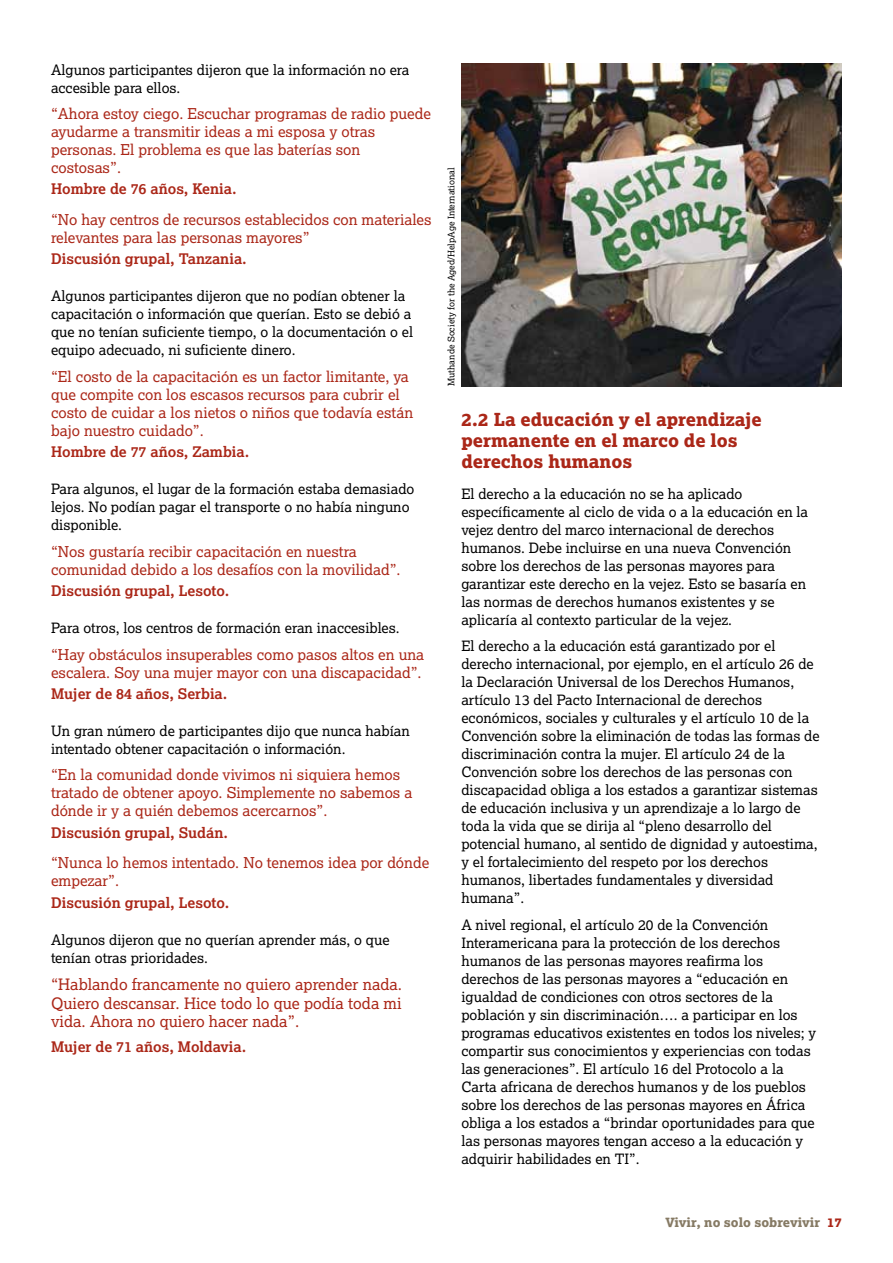
<style>
.page{position:relative;width:893px;height:1263px;background:#fff}
.page>*{position:absolute;margin:0;border:0;box-sizing:border-box;transform-origin:0 0}
.t1{font:18px/21px "Lexia X Bold";color:#ab2718}
.t2{font:15.75px/18.8px "Lexia Da Ma";color:#ab2718;text-align:justify}
.t3{font:15px/18px "Lexia Da Ma";color:#ab2718}
.t4{font:700 14.7px "Lexia";color:#ab2718}
.t5{font:14.25px/18px "Lexia Da Ma";color:#000}
.t6{font:12.75px "Lexia X Bold";color:#867a64}
.t7{font:9px "Lexia Da Ma";color:#000}
.s1{color:#ab2718}
</style>
<div class="page">
<img style="left:461px;top:64px;width:381px;height:322px">
<p class="t5" style="left:51px;top:60px;width:360px">Algunos participantes dijeron que la información no era accesible para ellos.</p>
<p class="t3" style="left:51px;top:105px;width:381px">“Ahora estoy ciego. Escuchar programas de radio puede ayudarme a transmitir ideas a mi esposa y otras personas. El problema es que las baterías son costosas”.</p>
<p class="t4" style="left:51px;top:180px;width:187px">Hombre de 76 años, Kenia.</p>
<p class="t3" style="left:51px;top:211px;width:382px">“No hay centros de recursos establecidos con materiales relevantes para las personas mayores”</p>
<p class="t4" style="left:51px;top:250px;width:197px">Discusión grupal, Tanzania.</p>
<p class="t5" style="left:51px;top:287px;width:364px">Algunos participantes dijeron que no podían obtener la capacitación o información que querían. Esto se debió a que no tenían suficiente tiempo, o la documentación o el equipo adecuado, ni suficiente dinero.</p>
<p class="t3" style="left:51px;top:368px;width:364px">“El costo de la capacitación es un factor limitante, ya que compite con los escasos recursos para cubrir el costo de cuidar a los nietos o niños que todavía están bajo nuestro cuidado”.</p>
<p class="t4" style="left:51px;top:442px;width:200px">Hombre de 77 años, Zambia.</p>
<p class="t5" style="left:51px;top:480px;width:365px">Para algunos, el lugar de la formación estaba demasiado lejos. No podían pagar el transporte o no había ninguno disponible.</p>
<p class="t3" style="left:51px;top:542px;width:351px">“Nos gustaría recibir capacitación en nuestra comunidad debido a los desafíos con la movilidad”.</p>
<p class="t4" style="left:51px;top:581px;width:180px">Discusión grupal, Lesoto.</p>
<p class="t5" style="left:51px;top:619px;width:350px">Para otros, los centros de formación eran inaccesibles.</p>
<p class="t3" style="left:51px;top:645px;width:375px">“Hay obstáculos insuperables como pasos altos en una escalera. Soy una mujer mayor con una discapacidad”.</p>
<p class="t4" style="left:51px;top:684px;width:178px">Mujer de 84 años, Serbia.</p>
<p class="t5" style="left:51px;top:722px;width:360px">Un gran número de participantes dijo que nunca habían intentado obtener capacitación o información.</p>
<p class="t3" style="left:51px;top:766px;width:363px">“En la comunidad donde vivimos ni siquiera hemos tratado de obtener apoyo. Simplemente no sabemos a dónde ir y a quién debemos acercarnos”.</p>
<p class="t4" style="left:51px;top:823px;width:179px">Discusión grupal, Sudán.</p>
<p class="t3" style="left:51px;top:854px;width:380px">“Nunca lo hemos intentado. No tenemos idea por dónde empezar”.</p>
<p class="t4" style="left:51px;top:893px;width:180px">Discusión grupal, Lesoto.</p>
<p class="t5" style="left:51px;top:931px;width:340px">Algunos dijeron que no querían aprender más, o que tenían otras prioridades.</p>
<p class="t2" style="left:51px;top:975px;width:353px">“Hablando francamente no quiero aprender nada.<br>Quiero descansar. Hice todo lo que podía toda mi vida. Ahora no quiero hacer nada”.</p>
<p class="t4" style="left:51px;top:1037px;width:197px">Mujer de 71 años, Moldavia.</p>
<p class="t7" style="left:446px;top:386px;width:220px;rotate:-90deg">Muthande Society for the Aged/HelpAge International</p>
<p class="t1" style="left:461px;top:409px;width:302px">2.2 La educación y el aprendizaje permanente en el marco de los derechos humanos</p>
<p class="t5" style="left:461px;top:485px;width:348px">El derecho a la educación no se ha aplicado específicamente al ciclo de vida o a la educación en la vejez dentro del marco internacional de derechos humanos. Debe incluirse en una nueva Convención sobre los derechos de las personas mayores para garantizar este derecho en la vejez. Esto se basaría en las normas de derechos humanos existentes y se aplicaría al contexto particular de la vejez.</p>
<p class="t5" style="left:461px;top:637px;width:360px">El derecho a la educación está garantizado por el derecho internacional, por ejemplo, en el artículo 26 de la Declaración Universal de los Derechos Humanos, artículo 13 del Pacto Internacional de derechos económicos, sociales y culturales y el artículo 10 de la Convención sobre la eliminación de todas las formas de discriminación contra la mujer. El artículo 24 de la Convención sobre los derechos de las personas con discapacidad obliga a los estados a garantizar sistemas de educación inclusiva y un aprendizaje a lo largo de toda la vida que se dirija al “pleno desarrollo del potencial humano, al sentido de dignidad y autoestima, y el fortalecimiento del respeto por los derechos humanos, libertades fundamentales y diversidad humana”.</p>
<p class="t5" style="left:461px;top:916px;width:356px">A nivel regional, el artículo 20 de la Convención Interamericana para la protección de los derechos humanos de las personas mayores reafirma los derechos de las personas mayores a “educación en igualdad de condiciones con otros sectores de la población y sin discriminación…. a participar en los programas educativos existentes en todos los niveles; y compartir sus conocimientos y experiencias con todas las generaciones”. El artículo 16 del Protocolo a la Carta africana de derechos humanos y de los pueblos sobre los derechos de las personas mayores en África obliga a los estados a “brindar oportunidades para que las personas mayores tengan acceso a la educación y adquirir habilidades en TI”.</p>
<p class="t6" style="left:665px;top:1214px;width:178px">Vivir, no solo sobrevivir <span class="s1">17</span></p>
</div>
